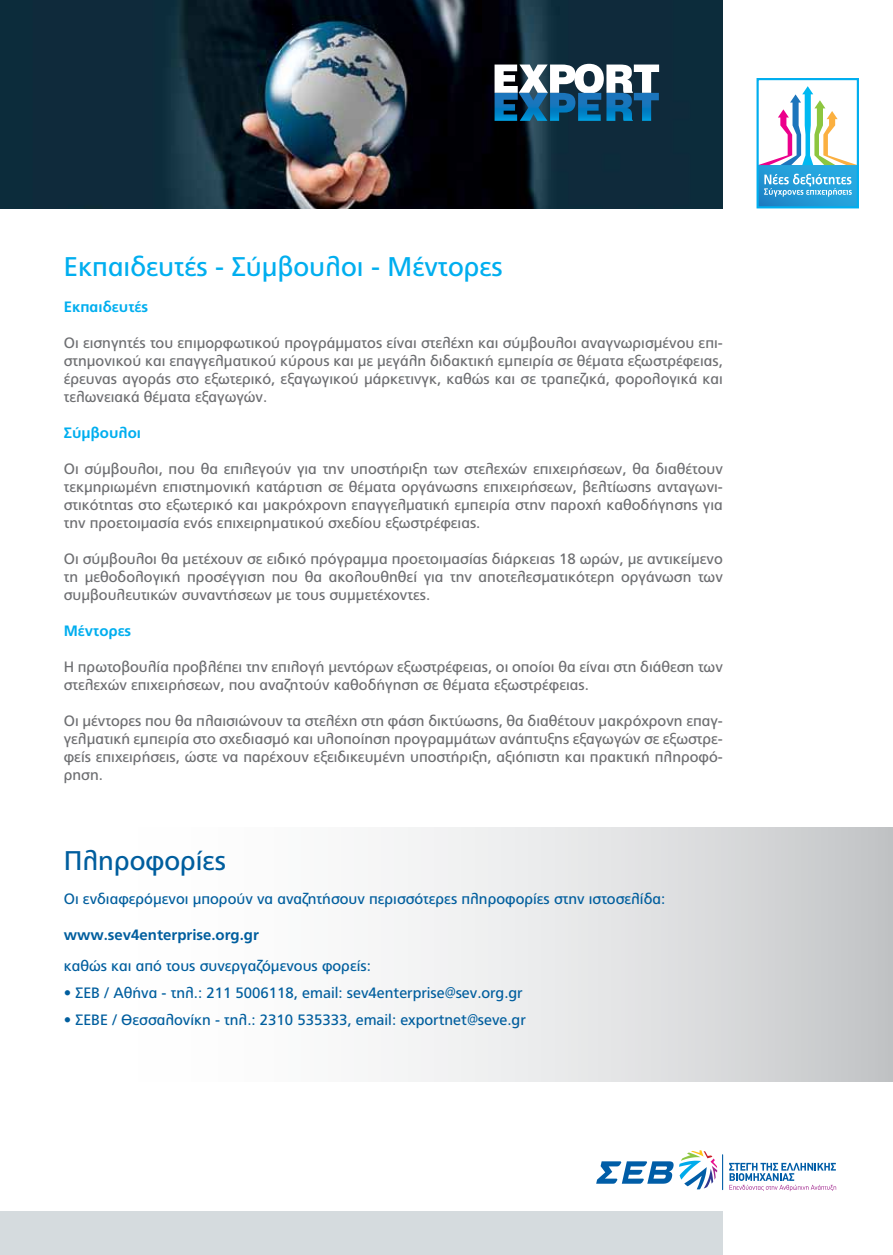
<style>
.page{position:relative;width:893px;height:1255px;background:#fff}
.page>*{position:absolute;margin:0;border:0;box-sizing:border-box;transform-origin:0 0}
.t1{font:27px "PF Catalog";color:#00aeef}
.t2{font:27px "PF Catalog";color:#005e9e}
.t3{font:15px/18px "PF Catalog";color:#6d6e71;text-align:justify}
.t4{font:15px "PF Catalog";color:#005e9e}
.t5{font:700 15px "PF Catalog";color:#00aeef}
.t6{font:700 15px "PF Catalog";color:#005e9e}
</style>
<div class="page">
<div style="left:64px;top:827px;width:829px;height:254px;background:linear-gradient(to right,#fff,#cbcdcf)"></div>
<div style="left:0;top:1211px;width:723px;height:43px;background:#d5dbde"></div>
<svg style="left:596px;top:1150px;width:121px;height:39px"></svg>
<hr style="left:722px;top:1154px;width:1px;height:35px;background:#005da7">
<svg style="left:729px;top:1162px;width:107px;height:29px"></svg>
<img style="left:1px;top:0;width:722px;height:208px">
<svg style="left:495px;top:64px;width:164px;height:57px"></svg>
<img style="left:0;top:0;width:1px;height:208px">
<svg style="left:759px;top:165px;width:97px;height:40px;background:#239cd7"></svg>
<svg style="left:759px;top:86px;width:97px;height:79px"></svg>
<div style="left:756px;top:78px;width:103px;height:130px;border:2px solid #00aeef"></div>
<svg style="left:764px;top:174px;width:88px;height:23px;background:#60b8e3"></svg>
<h1 class="t1" style="left:64px;top:251px;width:440px">Εκπαιδευτές - Σύμβουλοι - Μέντορες</h1>
<p class="t5" style="left:64px;top:297px;width:86px">Εκπαιδευτές</p>
<p class="t3" style="left:64px;top:333px;width:661px">Οι εισηγητές του επιμορφωτικού προγράμματος είναι στελέχη και σύμβουλοι αναγνωρισμένου επι&shy;στημονικού και επαγγελματικού κύρους και με μεγάλη διδακτική εμπειρία σε θέματα εξωστρέφειας, έρευνας αγοράς στο εξωτερικό, εξαγωγικού μάρκετινγκ, καθώς και σε τραπεζικά, φορολογικά και τελωνειακά θέματα εξαγωγών.</p>
<p class="t5" style="left:64px;top:423px;width:79px">Σύμβουλοι</p>
<p class="t3" style="left:64px;top:459px;width:661px">Οι σύμβουλοι, που θα επιλεγούν για την υποστήριξη των στελεχών επιχειρήσεων, θα διαθέτουν τεκμηριωμένη επιστημονική κατάρτιση σε θέματα οργάνωσης επιχειρήσεων, βελτίωσης ανταγωνι&shy;στικότητας στο εξωτερικό και μακρόχρονη επαγγελματική εμπειρία στην παροχή καθοδήγησης για την προετοιμασία ενός επιχειρηματικού σχεδίου εξωστρέφειας.</p>
<p class="t3" style="left:64px;top:549px;width:661px">Οι σύμβουλοι θα μετέχουν σε ειδικό πρόγραμμα προετοιμασίας διάρκειας 18 ωρών, με αντικείμενο τη μεθοδολογική προσέγγιση που θα ακολουθηθεί για την αποτελεσματικότερη οργάνωση των συμβουλευτικών συναντήσεων με τους συμμ ετέχοντες.</p>
<p class="t5" style="left:64px;top:621px;width:69px">Μέντορες</p>
<p class="t3" style="left:64px;top:657px;width:660px">Η πρωτοβουλία προβλέπει την επιλογή μεντόρων εξωστρέφειας, οι οποίοι θα είναι στη διάθεση των στελεχών επιχειρήσεων, που αναζητούν καθοδήγηση σε θέματα εξωστρέφειας.</p>
<p class="t3" style="left:64px;top:711px;width:661px">Οι μέντορες που θα πλαισιώνουν τα στελέχη στη φάση δικτύωσης, θα διαθέτουν μακρόχρονη επαγ&shy;γελματική εμπειρία στο σχεδιασμό και υλοποίηση προγραμμ άτων ανάπτυξης εξαγωγών σε εξωστρε&shy;φείς επιχειρήσεις, ώστε να παρέχουν εξειδικευμένη υποστήριξη, αξιόπιστη και πρακτική πληροφό&shy;ρηση.</p>
<h1 class="t2" style="left:64px;top:844px;width:164px">Πληροφορίες</h1>
<p class="t4" style="left:64px;top:890px;width:603px">Οι ενδιαφερόµενοι µπορούν να αναζητήσουν περισσότερες πληροφορίες στην ιστοσελίδα:</p>
<p class="t6" style="left:64px;top:925px;width:197px">www.sev4enterprise.org.gr</p>
<p class="t4" style="left:64px;top:957px;width:309px">καθώς και από τους συνεργαζόµενους φορείς:</p>
<p class="t4" style="left:64px;top:984px;width:460px">• ΣΕΒ / Αθήνα - τηλ.: 211 5006118, email: sev4enterprise@sev.org.gr</p>
<p class="t4" style="left:64px;top:1011px;width:463px">• ΣΕΒE / Θεσσαλονίκη - τηλ.: 2310 535333, email: exportnet@seve.gr</p>
</div>
